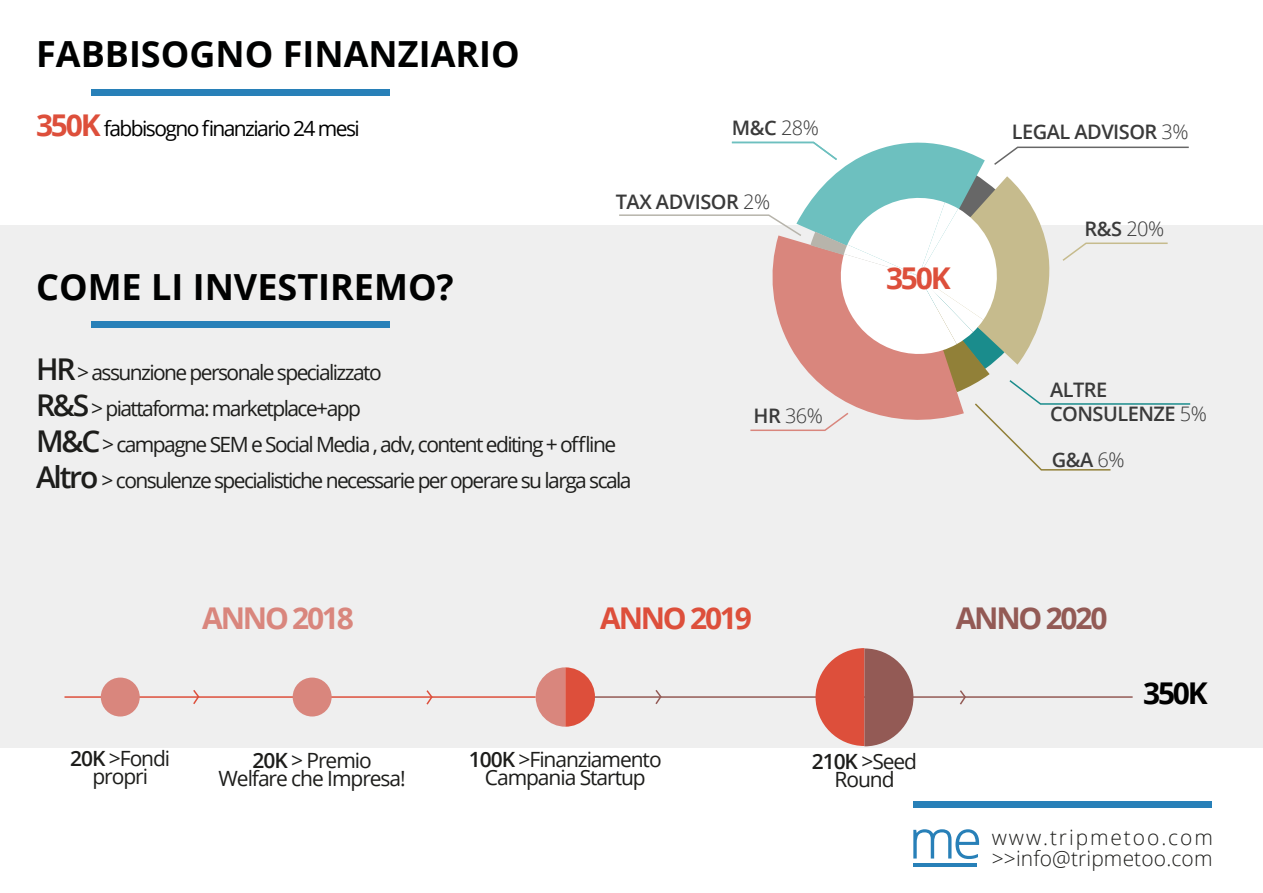
<style>
.page{position:relative;width:1263px;height:893px;background:#fff}
.page>*{position:absolute;margin:0;border:0;box-sizing:border-box;transform-origin:0 0}
.t1{font:700 36px "Open Sans";color:#000101}
.t2{font:700 30px "Open Sans";letter-spacing:-.075em;color:#dd4f3b}
.t3{font:700 30px "Open Sans";letter-spacing:-.075em;color:#d9867d}
.t4{font:700 30px "Open Sans";letter-spacing:-.075em;color:#935a55}
.t5{font:700 30px "Open Sans";color:#000}
.t6{font:21px/36px "Open Sans";letter-spacing:-.075em;color:#1d1d1b}
.t7{font:21px/18px "Open Sans";letter-spacing:-.05em;color:#1d1d1b;text-align:center}
.t8{font:300 21px/21px "Open Sans";letter-spacing:.005em;color:#1d1d1b}
.t9{font:21px "Open Sans";letter-spacing:-.075em;color:#000}
.t10{font:600 19.95px/24px "Open Sans";letter-spacing:-.025em;color:#3a3a3a}
.t11{font:300 19.95px "Open Sans";color:#3a3a3a}
.s1{font-weight:700;font-size:30px;color:#dd4f3b}
.s2{font-weight:300}
.s3{font-weight:600;font-size:30px}
.s4{font-weight:600}
</style>
<div class="page">
<div style="left:1px;top:226px;width:1262px;height:522px;background:#efefef"></div>
<div style="left:914px;top:802px;width:298px;height:6px;background:#2880b8"></div>
<svg style="left:913px;top:829px;width:66px;height:30px"></svg>
<hr style="left:914px;top:863px;width:62px;height:3px;background:#2880b8">
<div style="left:92px;top:89px;width:298px;height:6px;background:#2880b8"></div>
<div style="left:92px;top:322px;width:298px;height:6px;background:#2880b8"></div>
<hr style="left:64px;top:696px;width:472px;height:2px;background:#dd4f3b">
<div style="left:101px;top:678px;width:39px;height:38px;background:#d9867d;border-radius:50%"></div>
<div style="left:293px;top:678px;width:39px;height:38px;background:#d9867d;border-radius:50%"></div>
<hr style="left:586px;top:696px;width:546px;height:2px;background:#935a55">
<svg style="left:425px;top:690px;width:9px;height:15px"></svg>
<svg style="left:192px;top:690px;width:8px;height:14px"></svg>
<svg style="left:958px;top:690px;width:9px;height:15px"></svg>
<svg style="left:654px;top:690px;width:9px;height:14px"></svg>
<svg style="left:618px;top:141px;width:574px;height:330px"></svg>
<svg style="left:536px;top:667px;width:59px;height:60px"></svg>
<svg style="left:815px;top:648px;width:98px;height:98px"></svg>
<h1 class="t1" style="left:36px;top:29px;width:485px">FABBISOGNO FINANZIARIO</h1>
<p class="t9" style="left:36px;top:114px;width:325px"><span class="s1">350K</span> fabbisogno finanziario 24 mesi</p>
<h1 class="t1" style="left:36px;top:261px;width:419px">COME LI INVESTIREMO?</h1>
<p class="t10" style="left:732px;top:116px;width:89px">M&amp;C <span class="s2">28%</span></p>
<p class="t10" style="left:1012px;top:120px;width:178px">LEGAL ADVISOR <span class="s2">3%</span></p>
<p class="t10" style="left:616px;top:189px;width:156px">TAX ADVISOR <span class="s2">2%</span></p>
<h2 class="t2" style="left:886px;top:257px;width:66px">350K</h2>
<p class="t10" style="left:1084px;top:216px;width:81px">R&amp;S <span class="s2">20%</span></p>
<p class="t6" style="left:36px;top:354px;width:597px"><span class="s3">HR</span> &gt; assunzione personale specializzato<br><span class="s3">R&amp;S</span> &gt; piattaforma: marketplace+app<br><span class="s3">M&amp;C</span> &gt; campagne SEM e Social Media , adv, content editing + offline <span class="s3">Altro</span> &gt; consulenze specialistiche necessarie per operare su larga scala</p>
<p class="t11" style="left:753px;top:402px;width:71px"><span class="s4">HR</span> 36%</p>
<p class="t10" style="left:1050px;top:378px;width:158px">ALTRE<br>CONSULENZE <span class="s2">5%</span></p>
<p class="t10" style="left:1052px;top:447px;width:74px">G&amp;A <span class="s2">6%</span></p>
<p class="t7" style="left:70px;top:749px;width:102px"><span class="s4">20K</span> &gt;Fondi propri</p>
<h2 class="t3" style="left:202px;top:597px;width:153px">ANNO 2018</h2>
<h2 class="t2" style="left:600px;top:597px;width:153px">ANNO 2019</h2>
<h2 class="t4" style="left:956px;top:597px;width:153px">ANNO 2020</h2>
<p class="t7" style="left:219px;top:751px;width:189px"><span class="s4">20K</span> &gt; Premio<br>Welfare che Impresa!</p>
<p class="t7" style="left:469px;top:750px;width:194px"><span class="s4">100K</span> &gt;Finanziamento<br>Campania Startup</p>
<p class="t7" style="left:812px;top:751px;width:107px"><span class="s4">210K</span> &gt;Seed<br>Round</p>
<h2 class="t5" style="left:1143px;top:672px;width:66px">350K</h2>
<p class="t8" style="left:992px;top:826px;width:223px">www.tripmetoo.com &gt;&gt;info@tripmetoo.com</p>
</div>
